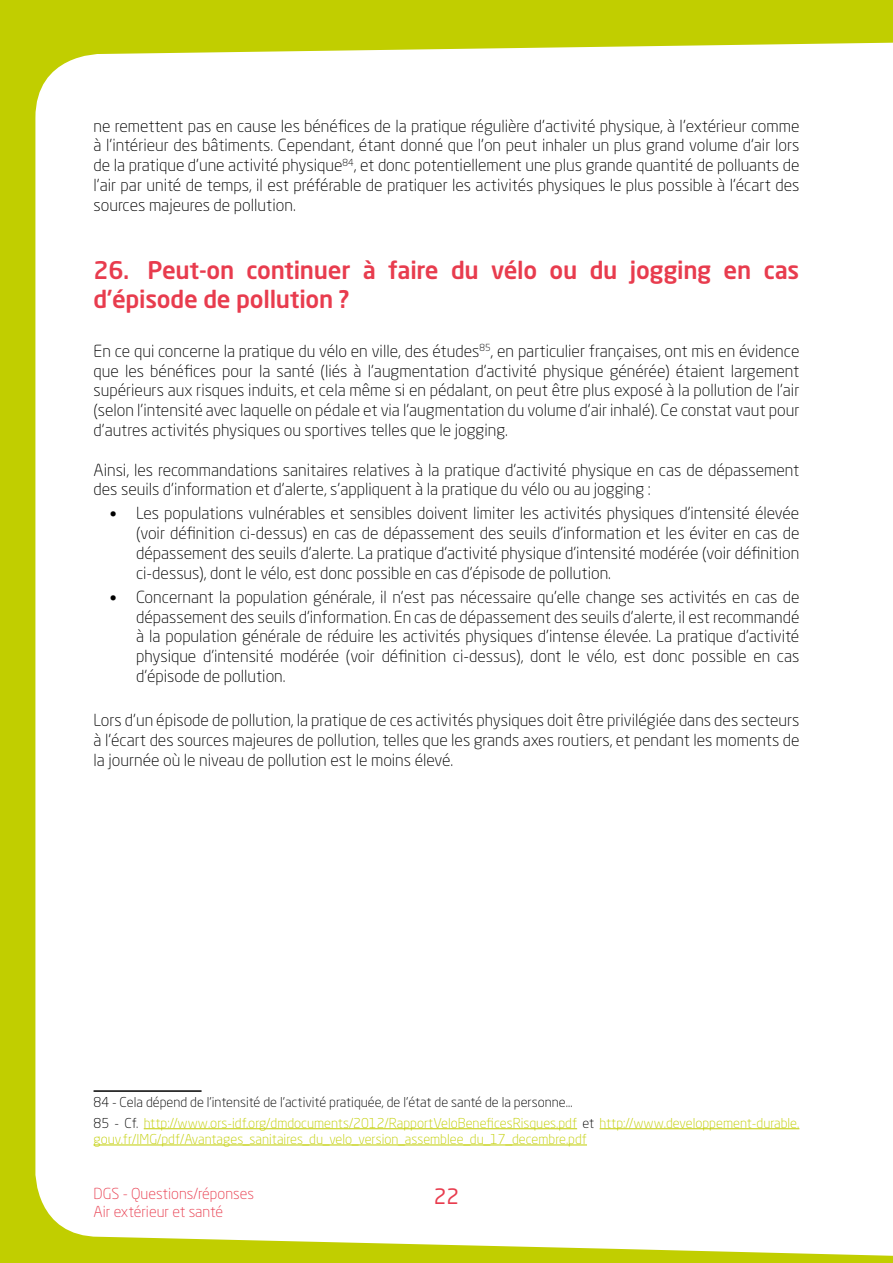
<style>
.page{position:relative;width:893px;height:1263px;background:#c1ce00}
.page>*{position:absolute;margin:0;border:0;box-sizing:border-box;transform-origin:0 0}
.t1{font:500 24px/28.8px "Neo Sans Std";letter-spacing:-.01em;color:#e83c4e}
.t2{font:21px "Neo Sans Std";color:#e83c4e}
.t3{font:300 16.5px/19.8px "Neo Sans Std";color:#000;text-align:justify}
.t4{font:300 15px "Neo Sans Std";color:#e83c4e}
.t5{font:300 13.5px/20.4px "Neo Sans Std";color:#c1ce00}
.s1{font-family:"Calibri";font-weight:400}
.s2{color:#000}
</style>
<div class="page">
<div style="left:35px;top:42px;width:858px;height:1214px;background:#fff"></div>
<hr style="left:94px;top:1090px;width:108px;height:2px;background:#000">
<hr style="left:144px;top:1128px;width:433px;height:1px;background:#c1ce00">
<hr style="left:600px;top:1128px;width:199px;height:1px;background:#c1ce00">
<hr style="left:94px;top:1145px;width:493px;height:1px;background:#c1ce00">
<p class="t3" style="left:94px;top:116px;width:707px">ne remettent pas en cause les bénéfices de la pratique régulière d’activité physique, à l’extérieur comme à l’intérieur des bâtiments. Cependant, étant donné que l’on peut inhaler un plus grand volume d’air lors de la pratique d’une activité physique<sup>84</sup>, et donc potentiellement une plus grande quantité de polluants de l’air par unité de temps, il est préférable de pratiquer les activités physiques le plus possible à l’écart des sources majeures de pollution.</p>
<h1 class="t1" style="left:94px;top:255px;width:707px">26. Peut-on continuer à faire du vélo ou du jogging en cas d’épisode de pollution ?</h1>
<p class="t3" style="left:94px;top:341px;width:707px">En ce qui concerne la pratique du vélo en ville, des études<sup>85</sup>, en particulier françaises, ont mis en évidence que les bénéfices pour la santé (liés à l’augmentation d’activité physique générée) étaient largement supérieurs aux risques induits, et cela même si en pédalant, on peut être plus exposé à la pollution de l’air (selon l’intensité avec laquelle on pédale et via l’augmentation du volume d’air inhalé). Ce constat vaut pour d’autres activités physiques ou sportives telles que le jogging.</p>
<p class="t3" style="left:94px;top:459px;width:707px">Ainsi, les recommandations sanitaires relatives à la pratique d’activité physique en cas de dépassement des seuils d’information et d’alerte, s’appliquent à la pratique du vélo ou au jogging :</p>
<p class="t3" style="left:136px;top:503px;width:665px;text-indent:-27px"><span class="s1">•</span> Les populations vulnérables et sensibles doivent limiter les activités physiques d’intensité élevée (voir définition ci-dessus) en cas de dépassement des seuils d’information et les éviter en cas de dépassement des seuils d’alerte. La pratique d’activité physique d’intensité modérée (voir définition ci-dessus), dont le vélo, est donc possible en cas d’épisode de pollution.</p>
<p class="t3" style="left:136px;top:587px;width:665px;text-indent:-27px"><span class="s1">•</span> Concernant la population générale, il n’est pas nécessaire qu’elle change ses activités en cas de dépassement des seuils d’information. En cas de dépassement des seuils d’alerte, il est recommandé à la population générale de réduire les activités physiques d’intense élevée. La pratique d’activité physique d’intensité modérée (voir définition ci-dessus), dont le vélo, est donc possible en cas d’épisode de pollution.</p>
<p class="t3" style="left:94px;top:710px;width:707px">Lors d’un épisode de pollution, la pratique de ces activités physiques doit être privilégiée dans des secteurs à l’écart des sources majeures de pollution, telles que les grands axes routiers, et pendant les moments de la journée où le niveau de pollution est le moins élevé.</p>
<p class="t5" style="left:94px;top:1092px;width:707px"><span class="s2">84 - Cela dépend de l’intensité de l’activité pratiquée, de l’état de santé de la personne…<br>85 - Cf.</span> http://www.ors-idf.org/dmdocuments/2012/RapportVeloBeneficesRisques.pdf <span class="s2">et</span> http://www.developpement-durable.</p>
<p class="t5" style="left:94px;top:1129px;width:495px">gouv.fr/IMG/pdf/Avantages_sanitaires_du_velo_version_assemblee_du_17_decembre.pdf</p>
<p class="t4" style="left:94px;top:1185px;width:162px">DGS - Questions/réponses</p>
<p class="t2" style="left:434px;top:1183px;width:27px">22</p>
<p class="t4" style="left:94px;top:1203px;width:131px">Air extérieur et santé</p>
</div>
